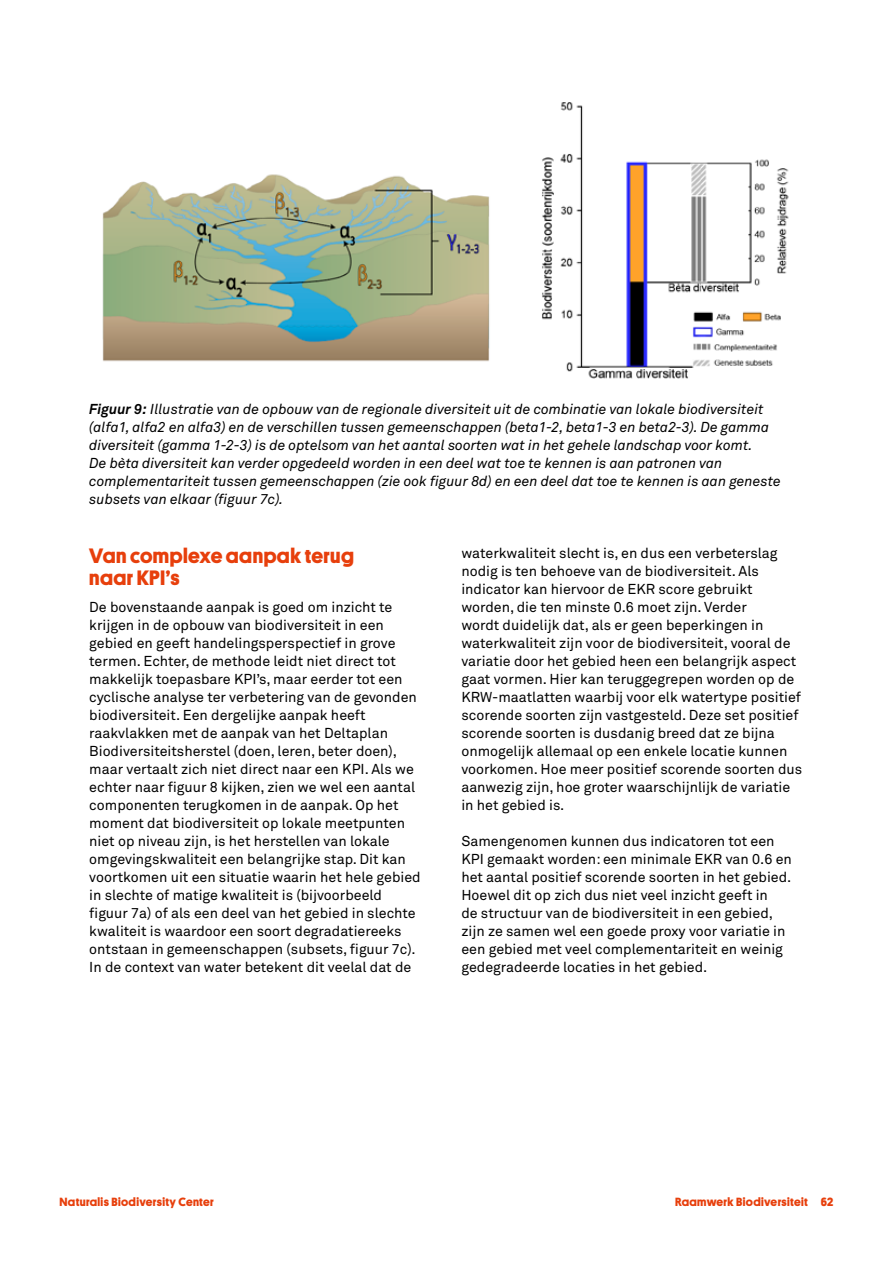
<style>
.page{position:relative;width:893px;height:1263px;background:#fff}
.page>*{position:absolute;margin:0;border:0;box-sizing:border-box;transform-origin:0 0}
.t1{font:700 21px/22.5px "Platform";letter-spacing:.02em;color:#e73f0c}
.t2{font:14.25px/18px "Akkurat Pro";color:#000}
.t3{font:italic 14.25px/18px "Akkurat Pro";color:#000}
.t4{font:700 12px "Platform";letter-spacing:.03em;color:#e73f0c}
.s1{font-weight:700}
</style>
<div class="page">
<img style="left:102px;top:102px;width:687px;height:277px">
<p class="t3" style="left:89px;top:400px;width:693px"><span class="s1">Figuur 9:</span> Illustratie van de opbouw van de regionale diversiteit uit de combinatie van lokale biodiversiteit (alfa1, alfa2 en alfa3) en de verschillen tussen gemeenschappen (beta1-2, beta1-3 en beta2-3). De gamma diversiteit (gamma 1-2-3) is de optelsom van het aantal soorten wat in het gehele landschap voor komt.<br>De bèta diversiteit kan verder opgedeeld worden in een deel wat toe te kennen is aan patronen van complementariteit tussen gemeenschappen (zie ook figuur 8d) en een deel dat toe te kennen is aan geneste subsets van elkaar (figuur 7c).</p>
<h1 class="t1" style="left:89px;top:543px;width:266px">Van complexe aanpak terug naar KPI’s</h1>
<p class="t2" style="left:89px;top:598px;width:333px">De bovenstaande aanpak is goed om inzicht te krijgen in de opbouw van biodiversiteit in een gebied en geeft handelingsperspectief in grove termen. Echter, de methode leidt niet direct tot makkelijk toepasbare KPI’s, maar eerder tot een cyclische analyse ter verbetering van de gevonden biodiversiteit. Een dergelijke aanpak heeft raakvlakken met de aanpak van het Deltaplan Biodiversiteitsherstel (doen, leren, beter doen), maar vertaalt zich niet direct naar een KPI. Als we echter naar figuur 8 kijken, zien we wel een aantal componenten terugkomen in de aanpak. Op het moment dat biodiversiteit op lokale meetpunten niet op niveau zijn, is het herstellen van lokale omgevingskwaliteit een belangrijke stap. Dit kan voortkomen uit een situatie waarin het hele gebied in slechte of matige kwaliteit is (bijvoorbeeld figuur 7a) of als een deel van het gebied in slechte kwaliteit is waardoor een soort degradatiereeks ontstaan in gemeenschappen (subsets, figuur 7c).<br>In de context van water betekent dit veelal dat de</p>
<p class="t2" style="left:461px;top:544px;width:342px">waterkwaliteit slecht is, en dus een verbeterslag nodig is ten behoeve van de biodiversiteit. Als indicator kan hiervoor de EKR score gebruikt worden, die ten minste 0.6 moet zijn. Verder<br>wordt duidelijk dat, als er geen beperkingen in waterkwaliteit zijn voor de biodiversiteit, vooral de variatie door het gebied heen een belangrijk aspect gaat vormen. Hier kan teruggegrepen worden op de KRW-maatlatten waarbij voor elk watertype positief scorende soorten zijn vastgesteld. Deze set positief scorende soorten is dusdanig breed dat ze bijna onmogelijk allemaal op een enkele locatie kunnen voorkomen. Hoe meer positief scorende soorten dus aanwezig zijn, hoe groter waarschijnlijk de variatie in het gebied is.</p>
<p class="t2" style="left:461px;top:832px;width:332px">Samengenomen kunnen dus indicatoren tot een KPI gemaakt worden: een minimale EKR van 0.6 en het aantal positief scorende soorten in het gebied.<br>Hoewel dit op zich dus niet veel inzicht geeft in<br>de structuur van de biodiversiteit in een gebied, zijn ze samen wel een goede proxy voor variatie in een gebied met veel complementariteit en weinig gedegradeerde locaties in het gebied.</p>
<p class="t4" style="left:60px;top:1193px;width:156px">Naturalis Biodiversity Center</p>
<p class="t4" style="left:675px;top:1193px;width:160px">Raamwerk Biodiversiteit 62</p>
</div>
